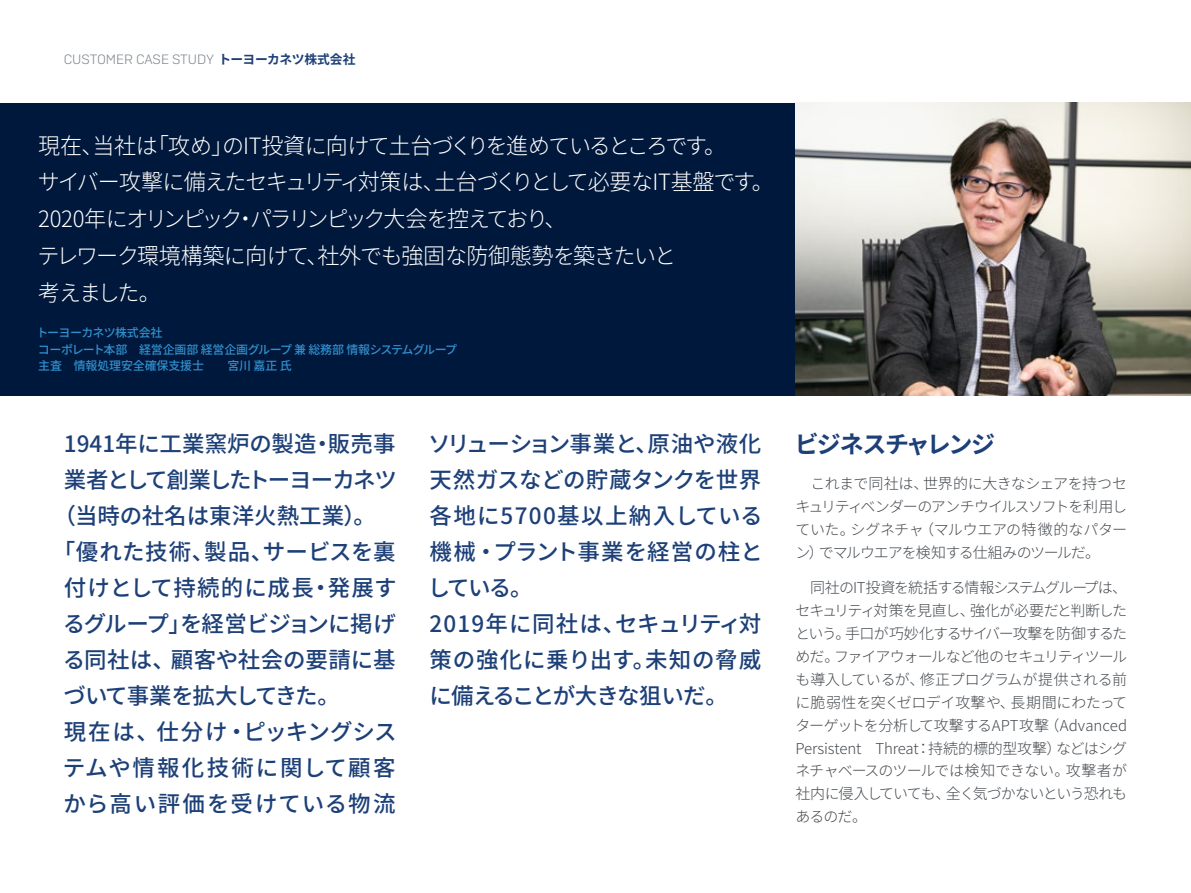
<style>
.page{position:relative;width:1191px;height:893px;background:#fff}
.page>*{position:absolute;margin:0;border:0;box-sizing:border-box;transform-origin:0 0}
.t1{font:700 24px "Noto Sans CJ Kjp";letter-spacing:-.075em;color:#1d4078}
.t2{font:500 22.5px/36px "Noto Sans CJ Kjp";color:#1d4078}
.t3{font:300 22.5px/36.8px "Noto Sans CJ Kjp";letter-spacing:-.055em;color:#fff}
.t4{font:500 22.5px "Noto Sans CJ Kjp";letter-spacing:-.055em;color:#1d4078}
.t5{font:500 22.5px "Noto Sans CJ Kjp";letter-spacing:-.05em;color:#1d4078}
.t6{font:500 22.5px "Noto Sans CJ Kjp";letter-spacing:.035em;color:#1d4078}
.t7{font:500 22.5px "Noto Sans CJ Kjp";letter-spacing:.07em;color:#1d4078}
.t8{font:500 22.5px "Noto Sans CJ Kjp";letter-spacing:.045em;color:#1d4078}
.t9{font:500 22.5px "Noto Sans CJ Kjp";letter-spacing:-.065em;color:#1d4078}
.t10{font:300 15px/22.8px "Noto Sans CJ Kjp";letter-spacing:-.055em;color:#44494e;text-align:justify}
.t11{font:300 13.5px "Sophos Sans";color:#81888e}
.t12{font:500 12px/16.5px "Noto Sans CJ Kjp";letter-spacing:-.015em;color:#318fce}
.s1{font-family:"Noto Sans CJ Kjp";font-weight:700;font-size:12.75px;color:#1d4078}
</style>
<div class="page">
<div style="left:0;top:103px;width:795px;height:292px;background:#00183b"></div>
<img style="left:795px;top:103px;width:396px;height:292px">
<p class="t11" style="left:64px;top:51px;width:293px">CUSTOMER CASE STUDY <span class="s1">トーヨーカネツ株式会社</span></p>
<h2 class="t3" style="left:37px;top:128px;width:738px">現在、当社は「攻め」のIT投資に向けて土台づくりを進めているところです。<br>サイバー攻撃に備えたセキュリティ対策は、土台づくりとして必要なIT基盤です。2020年にオリンピック・パラリンピック大会を控えており、<br>テレワーク環境構築に向けて、社外でも強固な防御態勢を築きたいと<br>考えました。</h2>
<p class="t12" style="left:36px;top:325px;width:422px">トーヨーカネツ株式会社<br>コーポレート本部　経営企画部 経営企画グループ 兼 総務部 情報システムグループ主査　情報処理安全確保支援士　　宮川 嘉正 氏</p>
<h2 class="t2" style="left:64px;top:426px;width:333px">1941年に工業窯炉の製造・販売事</h2>
<h2 class="t4" style="left:64px;top:467px;width:334px">業者として創業したトーヨーカネツ</h2>
<h2 class="t2" style="left:53px;top:498px;width:324px">（当時の社名は東洋火熱工業）。</h2>
<h2 class="t2" style="left:53px;top:534px;width:344px">「優れた技術、製品、サービスを裏</h2>
<h2 class="t6" style="left:64px;top:575px;width:334px">付けとして持続的に成長・発展す</h2>
<h2 class="t5" style="left:63px;top:611px;width:334px">るグループ」を経営ビジョンに掲げ</h2>
<h2 class="t2" style="left:63px;top:642px;width:334px">る同社は、顧客や社会の要請に基</h2>
<h2 class="t9" style="left:63px;top:683px;width:278px">づいて事業を拡大してきた。</h2>
<h2 class="t2" style="left:64px;top:714px;width:334px">現在は、仕分け・ピッキングシス</h2>
<h2 class="t7" style="left:63px;top:755px;width:334px">テムや情報化技術に関して顧客</h2>
<h2 class="t8" style="left:63px;top:791px;width:334px">から高い評価を受けている物流</h2>
<h2 class="t2" style="left:428px;top:426px;width:337px">ソリューション事業と、原油や液化天然ガスなどの貯蔵タンクを世界各地に5700基以上納入している機械・プラント事業を経営の柱としている。<br>2019年に同社は、セキュリティ対策の強化に乗り出す。未知の脅威に備えることが大きな狙いだ。</h2>
<h1 class="t1" style="left:795px;top:431px;width:202px">ビジネスチャレンジ</h1>
<p class="t10" style="left:795px;top:472px;width:333px">　これまで同社は、世界的に大きなシェアを持つセキュリティベンダーのアンチウイルスソフトを利用していた。シグネチャ（マルウエアの特徴的なパターン）でマルウエアを検知する仕組みのツールだ。</p>
<p class="t10" style="left:795px;top:577px;width:333px">　同社のIT投資を統括する情報システムグループは、セキュリティ対策を見直し、強化が必要だと判断したという。手口が巧妙化するサイバー攻撃を防御するためだ。ファイアウォールなど他のセキュリティツールも導入しているが、修正プログラムが提供される前に脆弱性を突くゼロデイ攻撃や、長期間にわたってターゲットを分析して攻撃するAPT攻撃（Advanced Persistent Threat：持続的標的型攻撃）などはシグネチャベースのツールでは検知できない。攻撃者が社内に侵入していても、全く気づかないという恐れもあるのだ。</p>
</div>
